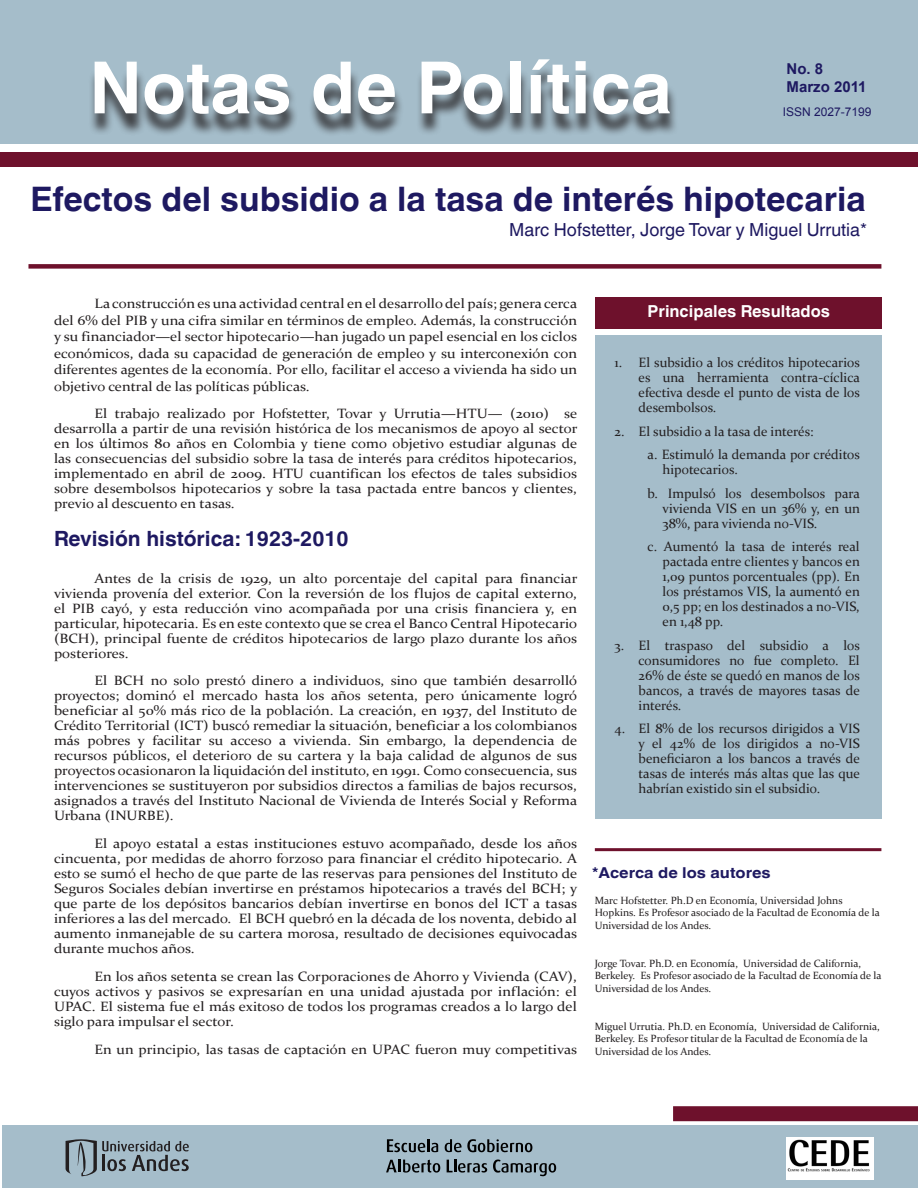
<style>
.page{position:relative;width:918px;height:1188px;background:#fff}
.page>*{position:absolute;margin:0;border:0;box-sizing:border-box;transform-origin:0 0}
.t1{font:700 72px "Helvetica World";color:#fff}
.t2{font:700 33.75px "Helvetica World";color:#1e1961}
.subtítulo{font:700 21px "Helvetica World";color:#1e1961}
.t3{font:18px "Helvetica World";color:#1e1961}
.t4{font:700 16.5px "Helvetica World";color:#fff}
.primer_primero{font:700 15px "Helvetica World";color:#1e1961;scale:1.1 1}
.t5{font:700 15px "Arial";color:#1e1961}
._1er-parrafo-Body{font:13.5px/15px "Constantia";color:#231f20;text-align:justify;scale:1.1 1}
.recomendaciones_de_p{font:13.5px/15px "Constantia";color:#231f20;text-align:justify}
._1erA-parrafo-Body_c{font:13.5px/16.5px "Constantia";color:#231f20;text-align:justify;scale:1.1 1}
.recomenda_2a{font:13.5px/15px "Constantia";color:#231f20;text-align:justify}
.t6{font:12px "Arial";color:#1e1961}
.body-autores{font:10.5px/12.6px "Constantia";color:#231f20}
</style>
<div class="page">
<div style="left:673px;top:1106px;width:245px;height:15px;background:#6e112c"></div>
<div style="left:0;top:0;width:918px;height:153px;background:#a5bdca"></div>
<div style="left:88px;top:66px;width:591px;height:71px;background:#231f20;opacity:.75"></div>
<div style="left:0;top:151px;width:918px;height:16px;background:#6e112c"></div>
<div style="left:2px;top:1125px;width:916px;height:63px;background:#a5bdca"></div>
<img style="left:786px;top:1137px;width:88px;height:43px">
<div style="left:0;top:145px;width:918px;height:7px;background:#fff"></div>
<svg style="left:66px;top:1139px;width:123px;height:38px"></svg>
<div style="left:28px;top:264px;width:853px;height:5px;background:#6e112c"></div>
<svg style="left:387px;top:1139px;width:51px;height:13px"></svg>
<svg style="left:445px;top:1139px;width:87px;height:13px"></svg>
<svg style="left:386px;top:1160px;width:54px;height:13px"></svg>
<svg style="left:447px;top:1160px;width:40px;height:13px"></svg>
<svg style="left:493px;top:1160px;width:63px;height:16px"></svg>
<div style="left:595px;top:335px;width:286px;height:484px;background:#a5bdca"></div>
<div style="left:595px;top:297px;width:286px;height:32px;background:#6e112c"></div>
<hr style="left:595px;top:848px;width:286px;height:3px;background:#6e112c">
<p class="t1" style="left:89px;top:46px;width:584px">Notas de Política</p>
<p class="t5" style="left:787px;top:58px;width:38px">No. 8</p>
<p class="t5" style="left:787px;top:76px;width:82px">Marzo 2011</p>
<p class="t6" style="left:783px;top:104px;width:90px">ISSN 2027-7199</p>
<p class="t2" style="left:31px;top:180px;width:837px">Efectos del subsidio a la tasa de interés hipotecaria</p>
<p class="t3" style="left:509px;top:219px;width:359px">Marc Hofstetter, Jorge Tovar y Miguel Urrutia*</p>
<p class="_1erA-parrafo-Body_c" style="left:54px;top:295px;width:477px;text-indent:40px">La construcción es una actividad central en el desarrollo del país; genera cerca del 6% del PIB y una cifra similar en términos de empleo. Además, la construcción y su financiador—el sector hipotecario—han jugado un papel esencial en los ciclos económicos, dada su capacidad de generación de empleo y su interconexión con diferentes agentes de la economía. Por ello, facilitar el acceso a vivienda ha sido un objetivo central de las políticas públicas.</p>
<p class="_1er-parrafo-Body" style="left:54px;top:406px;width:477px;text-indent:40px">El trabajo realizado por Hofstetter, Tovar y Urrutia—HTU— (2010) se desarrolla a partir de una revisión histórica de los mecanismos de apoyo al sector en los últimos 80 años en Colombia y tiene como objetivo estudiar algunas de las consecuencias del subsidio sobre la tasa de interés para créditos hipotecarios, implementado en abril de 2009. HTU cuantifican los efectos de tales subsidios sobre desembolsos hipotecarios y sobre la tasa pactada entre bancos y clientes, previo al descuento en tasas.</p>
<p class="subtítulo" style="left:54px;top:527px;width:296px">Revisión histórica: 1923-2010</p>
<p class="_1er-parrafo-Body" style="left:54px;top:570px;width:477px;text-indent:40px">Antes de la crisis de 1929, un alto porcentaje del capital para financiar vivienda provenía del exterior. Con la reversión de los flujos de capital externo, el PIB cayó, y esta reducción vino acompañada por una crisis financiera y, en particular, hipotecaria. Es en este contexto que se crea el Banco Central Hipotecario (BCH), principal fuente de créditos hipotecarios de largo plazo durante los años posteriores.</p>
<p class="_1er-parrafo-Body" style="left:54px;top:673px;width:477px;text-indent:40px">El BCH no solo prestó dinero a individuos, sino que también desarrolló proyectos; dominó el mercado hasta los años setenta, pero únicamente logró beneficiar al 50% más rico de la población. La creación, en 1937, del Instituto de Crédito Territorial (ICT) buscó remediar la situación, beneficiar a los colombianos más pobres y facilitar su acceso a vivienda. Sin embargo, la dependencia de recursos públicos, el deterioro de su cartera y la baja calidad de algunos de sus proyectos ocasionaron la liquidación del instituto, en 1991. Como consecuencia, sus intervenciones se sustituyeron por subsidios directos a familias de bajos recursos, asignados a través del Instituto Nacional de Vivienda de Interés Social y Reforma Urbana (INURBE).</p>
<p class="_1er-parrafo-Body" style="left:54px;top:835px;width:477px;text-indent:40px">El apoyo estatal a estas instituciones estuvo acompañado, desde los años cincuenta, por medidas de ahorro forzoso para financiar el crédito hipotecario. A esto se sumó el hecho de que parte de las reservas para pensiones del Instituto de Seguros Sociales debían invertirse en préstamos hipotecarios a través del BCH; y que parte de los depósitos bancarios debían invertirse en bonos del ICT a tasas inferiores a las del mercado. El BCH quebró en la década de los noventa, debido al aumento inmanejable de su cartera morosa, resultado de decisiones equivocadas durante muchos años.</p>
<p class="_1er-parrafo-Body" style="left:54px;top:968px;width:477px;text-indent:40px">En los años setenta se crean las Corporaciones de Ahorro y Vivienda (CAV), cuyos activos y pasivos se expresarían en una unidad ajustada por inflación: el UPAC. El sistema fue el más exitoso de todos los programas creados a lo largo del siglo para impulsar el sector.</p>
<p class="_1er-parrafo-Body" style="left:94px;top:1041px;width:440px">En un principio, las tasas de captación en UPAC fueron muy competitivas</p>
<p class="t4" style="left:648px;top:302px;width:184px">Principales Resultados</p>
<p class="recomendaciones_de_p" style="left:639px;top:355px;width:223px;text-indent:-24px">1. El subsidio a los créditos hipotecarios es una herramienta contra-cíclica efectiva desde el punto de vista de los desembolsos.</p>
<p class="recomendaciones_de_p" style="left:615px;top:423px;width:201px">2. El subsidio a la tasa de interés:</p>
<p class="recomenda_2a" style="left:663px;top:447px;width:199px;text-indent:-15px">a. Estimuló la demanda por créditos hipotecarios.</p>
<p class="recomenda_2a" style="left:663px;top:485px;width:199px;text-indent:-15px">b. Impulsó los desembolsos para vivienda VIS en un 36% y, en un 38%, para vivienda no-VIS.</p>
<p class="recomenda_2a" style="left:663px;top:539px;width:199px;text-indent:-15px">c. Aumentó la tasa de interés real pactada entre clientes y bancos en 1,09 puntos porcentuales (pp). En los préstamos VIS, la aumentó en 0,5 pp; en los destinados a no-VIS, en 1,48 pp.</p>
<p class="recomendaciones_de_p" style="left:639px;top:637px;width:223px;text-indent:-24px">3. El traspaso del subsidio a los consumidores no fue completo. El 26% de éste se quedó en manos de los bancos, a través de mayores tasas de interés.</p>
<p class="recomendaciones_de_p" style="left:639px;top:721px;width:223px;text-indent:-24px">4. El 8% de los recursos dirigidos a VIS y el 42% de los dirigidos a no-VIS beneficiaron a los bancos a través de tasas de interés más altas que las que habrían existido sin el subsidio.</p>
<p class="primer_primero" style="left:592px;top:864px;width:164px">*Acerca de los autores</p>
<p class="body-autores" style="left:595px;top:894px;width:286px">Marc Hofstetter. Ph.D en Economía, Universidad Johns<br>Hopkins. Es Profesor asociado de la Facultad de Economía de la<br>Universidad de los Andes.</p>
<p class="body-autores" style="left:595px;top:957px;width:288px">Jorge Tovar. Ph.D. en Economía, Universidad de California,<br>Berkeley. Es Profesor asociado de la Facultad de Economía de la<br>Universidad de los Andes.</p>
<p class="body-autores" style="left:595px;top:1020px;width:287px">Miguel Urrutia. Ph.D. en Economía, Universidad de California,<br>Berkeley. Es Profesor titular de la Facultad de Economía de la<br>Universidad de los Andes.</p>
</div>
